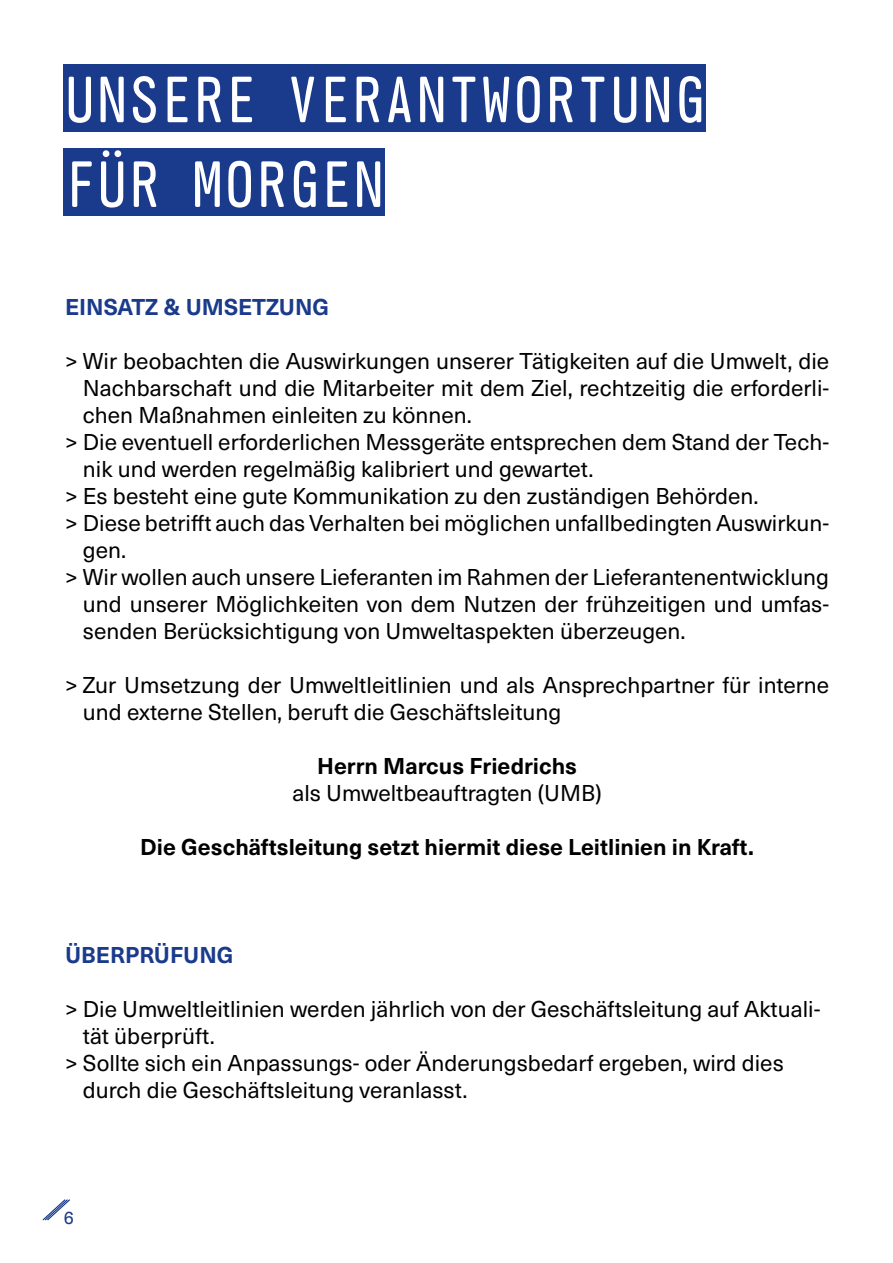
<style>
.page{position:relative;width:893px;height:1263px;background:#fff}
.page>*{position:absolute;margin:0;border:0;box-sizing:border-box;transform-origin:0 0}
.t1{font:64.5px/84.8px "Generika Mono";color:#fff}
.t2{font:22.5px/27px "Neue Haas Unica W1 G";color:#000}
.t3{font:700 22.5px "Neue Haas Unica W1 G";color:#000}
.t4{font:700 22.5px "Neue Haas Unica W1 G";color:#1a3a8b}
.t5{font:18px "Neue Haas Unica W1 G";color:#1a3a8b}
</style>
<div class="page">
<div style="left:64px;top:64px;width:642px;height:68px;background:#1a3a8b"></div>
<div style="left:64px;top:148px;width:321px;height:68px;background:#1a3a8b"></div>
<svg style="left:42px;top:1199px;width:28px;height:22px"></svg>
<h1 class="t1" style="left:64px;top:56px;width:644px">UNSERE VERANTWORTUNG<br>FÜR MORGEN</h1>
<p class="t4" style="left:65px;top:290px;width:266px">EINSATZ &amp; UMSETZUNG</p>
<p class="t2" style="left:65px;top:346px;width:766px">&gt; Wir beobachten die Auswirkungen unserer Tätigkeiten auf die Umwelt, die</p>
<p class="t2" style="left:83px;top:373px;width:748px">Nachbarschaft und die Mitarbeiter mit dem Ziel, rechtzeitig die erforderli-</p>
<p class="t2" style="left:83px;top:400px;width:390px">chen Maßnahmen einleiten zu können.</p>
<p class="t2" style="left:65px;top:427px;width:766px">&gt; Die eventuell erforderlichen Messgeräte entsprechen dem Stand der Tech-</p>
<p class="t2" style="left:83px;top:454px;width:512px">nik und werden regelmäßig kalibriert und gewartet.</p>
<p class="t2" style="left:65px;top:481px;width:695px">&gt; Es besteht eine gute Kommunikation zu den zuständigen Behörden.</p>
<p class="t2" style="left:65px;top:508px;width:766px">&gt; Diese betrifft auch das Verhalten bei möglichen unfallbedingten Auswirkun-</p>
<p class="t2" style="left:83px;top:535px;width:45px">gen.</p>
<p class="t2" style="left:65px;top:562px;width:766px">&gt; Wir wollen auch unsere Lieferanten im Rahmen der Lieferantenentwicklung</p>
<p class="t2" style="left:83px;top:589px;width:748px">und unserer Möglichkeiten von dem Nutzen der frühzeitigen und umfas-</p>
<p class="t2" style="left:83px;top:616px;width:604px">senden Berücksichtigung von Umweltaspekten überzeugen.</p>
<p class="t2" style="left:83px;top:670px;width:748px;text-indent:-18px">&gt; Zur Umsetzung der Umweltleitlinien und als Ansprechpartner für interne und externe Stellen, beruft die Geschäftsleitung</p>
<p class="t3" style="left:317px;top:749px;width:261px">Herrn Marcus Friedrichs</p>
<p class="t2" style="left:292px;top:778px;width:311px">als Umweltbeauftragten (UMB)</p>
<p class="t3" style="left:140px;top:830px;width:615px">Die Geschäftsleitung setzt hiermit diese Leitlinien in Kraft.</p>
<p class="t4" style="left:65px;top:938px;width:170px">ÜBERPRÜFUNG</p>
<p class="t2" style="left:65px;top:994px;width:757px">&gt; Die Umweltleitlinien werden jährlich von der Geschäftsleitung auf Aktuali-</p>
<p class="t2" style="left:83px;top:1021px;width:133px">tät überprüft.</p>
<p class="t2" style="left:65px;top:1048px;width:720px">&gt; Sollte sich ein Anpassungs- oder Änderungsbedarf ergeben, wird dies</p>
<p class="t2" style="left:83px;top:1075px;width:386px">durch die Geschäftsleitung veranlasst.</p>
<p class="t5" style="left:64px;top:1204px;width:12px">6</p>
</div>
